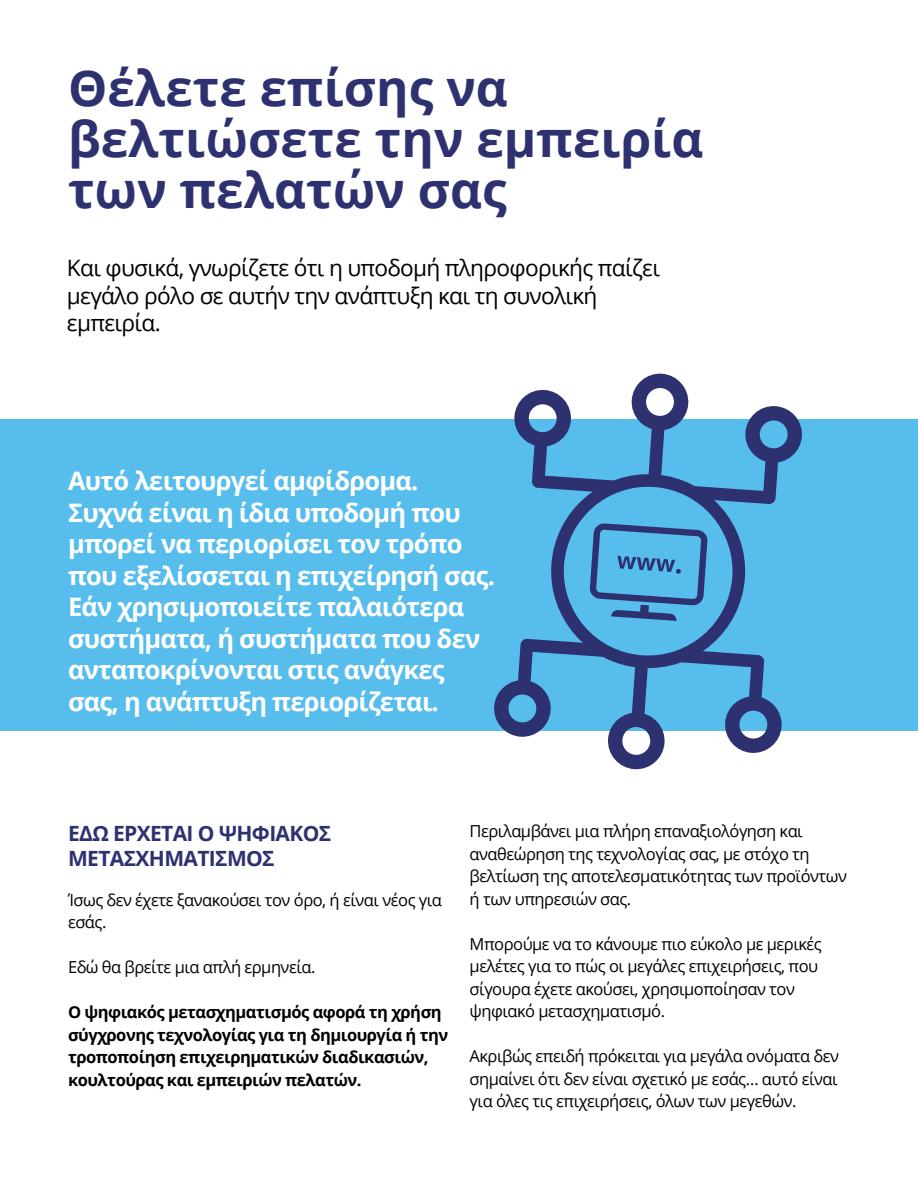
<style>
.page{position:relative;width:918px;height:1188px;background:#fff}
.page>*{position:absolute;margin:0;border:0;box-sizing:border-box;transform-origin:0 0}
.t1{font:700 49.5px/51px "Open Sans";color:#2d3170}
.t2{font:700 25.5px/31.5px "Open Sans";letter-spacing:-.03em;color:#fff}
.t3{font:22.65px/27.2px "Open Sans";letter-spacing:-.03em;color:#000}
.t4{font:700 21px/25.2px "Open Sans";letter-spacing:-.03em;color:#2d3170}
.t5{font:16.5px/22.5px "Open Sans";letter-spacing:-.03em;color:#000}
.t6{font:700 16.5px/22.5px "Open Sans";letter-spacing:-.03em;color:#000}
</style>
<div class="page">
<div style="left:0;top:419px;width:918px;height:311px;background:#56bded"></div>
<svg style="left:493px;top:373px;width:310px;height:397px"></svg>
<h1 class="t1" style="left:68px;top:61px;width:637px">Θέλετε επίσης να βελτιώσετε την εμπειρία των πελατών σας</h1>
<h3 class="t3" style="left:67px;top:254px;width:595px">Και φυσικά, γνωρίζετε ότι η υποδομή πληροφορικής παίζει μεγάλο ρόλο σε αυτήν την ανάπτυξη και τη συνολική εμπειρία.</h3>
<p class="t2" style="left:68px;top:465px;width:429px">Αυτό λειτουργεί αμφίδρομα.<br>Συχνά είναι η ίδια υποδομή που μπορεί να περιορίσει τον τρόπο που εξελίσσεται η επιχείρησή σας.<br>Εάν χρησιμοποιείτε παλαιότερα συστήματα, ή συστήματα που δεν ανταποκρίνονται στις ανάγκες σας, η ανάπτυξη περιορίζεται.</p>
<p class="t4" style="left:68px;top:820px;width:265px">ΕΔΩ ΕΡΧΕΤΑΙ Ο ΨΗΦΙΑΚΟΣ<br>ΜΕΤΑΣΧΗΜΑΤΙΣΜΟΣ</p>
<p class="t5" style="left:68px;top:888px;width:376px">Ίσως δεν έχετε ξανακούσει τον όρο, ή είναι νέος για εσάς.</p>
<p class="t5" style="left:68px;top:955px;width:249px">Εδώ θα βρείτε μια απλή ερμηνεία.</p>
<p class="t6" style="left:68px;top:1000px;width:382px">Ο ψηφιακός μετασχηματισμός αφορά τη χρήση σύγχρονης τεχνολογίας για τη δημιουργία ή την τροποποίηση επιχειρηματικών διαδικασιών, κουλτούρας και εμπειριών πελατών.</p>
<p class="t5" style="left:470px;top:820px;width:379px">Περιλαμβάνει μια πλήρη επαναξιολόγηση και αναθεώρηση της τεχνολογίας σας, με στόχο τη βελτίωση της αποτελεσματικότητας των προϊόντων ή των υπηρεσιών σας.</p>
<p class="t5" style="left:470px;top:932px;width:354px">Μπορούμε να το κάνουμε πιο εύκολο με μερικές μελέτες για το πώς οι μεγάλες επιχειρήσεις, που σίγουρα έχετε ακούσει, χρησιμοποίησαν τον ψηφιακό μετασχηματισμό.</p>
<p class="t5" style="left:470px;top:1045px;width:371px;text-align:justify">Ακριβώς επειδή πρόκειται για μεγάλα ονόματα δεν σημαίνει ότι δεν είναι σχετικό με εσάς… αυτό είναι για όλες τις επιχειρήσεις, όλων των μεγεθών.</p>
</div>
